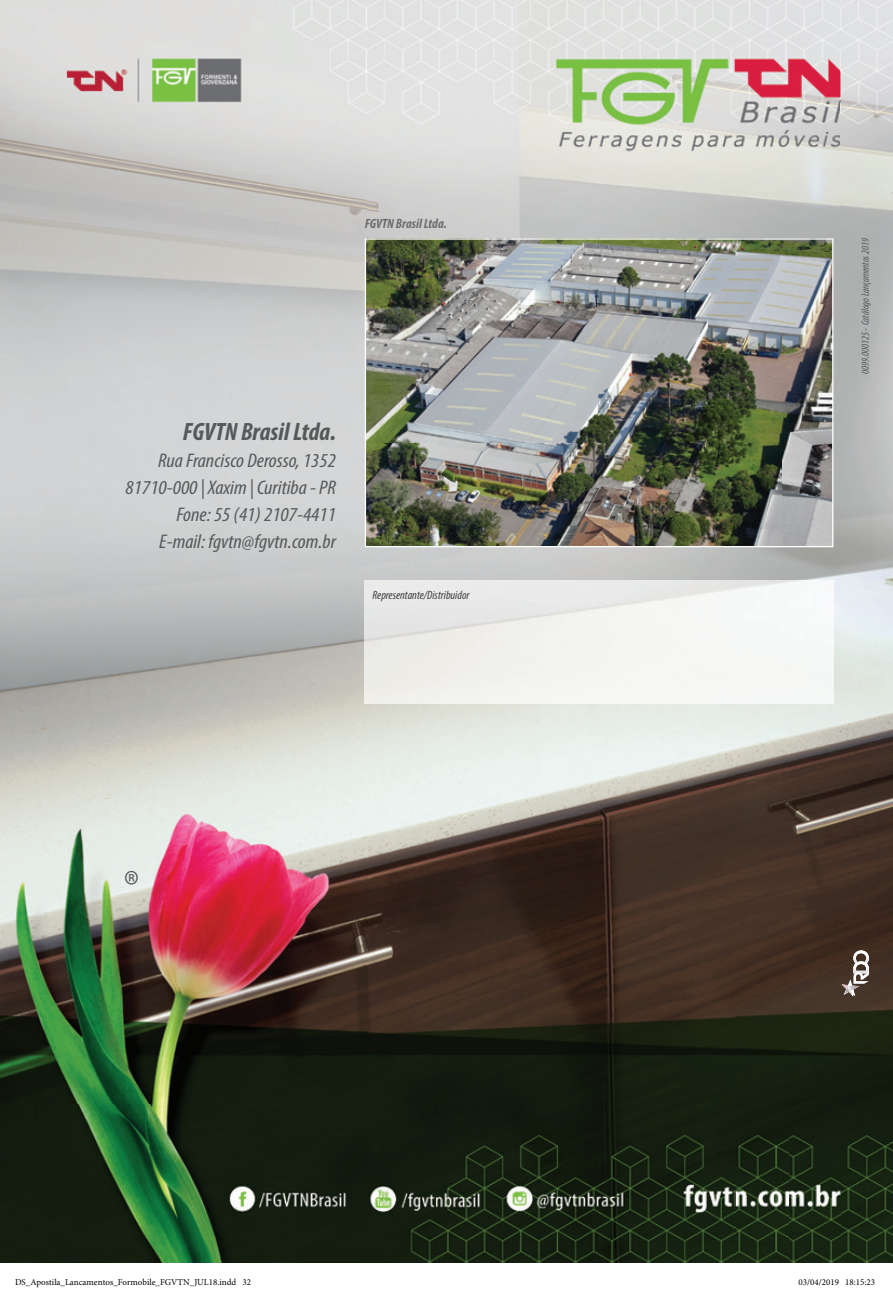
<style>
.page{position:relative;width:893px;height:1290px;background:#fff}
.page>*{position:absolute;margin:0;border:0;box-sizing:border-box;transform-origin:0 0}
.t1{font:300 42.6px "Myriad Pro";color:#57585a;scale:.92 1}
.t2{font:italic 700 condensed 25.2px "Myriad Pro";color:#57585a}
.t3{font:italic condensed 19.8px/27px "Myriad Pro";color:#57585a;text-align:right;scale:1.08 1}
.t4{font:italic 700 condensed 13.5px "Myriad Pro";color:#6c6d70}
.t5{font:italic condensed 12px "Myriad Pro";color:#3e3e3f}
.t6{font:italic condensed 10.5px "Myriad Pro";color:#57585a}
.t7{font:9px "Minion Pro";color:#000}
</style>
<div class="page">
<img style="left:0;top:0;width:367px;height:1263px">
<img style="left:367px;top:0;width:473px;height:262px">
<img style="left:840px;top:0;width:53px;height:1263px">
<img style="left:788px;top:262px;width:53px;height:1001px">
<img style="left:367px;top:704px;width:421px;height:559px">
<img style="left:367px;top:240px;width:464px;height:305px">
<div style="left:365px;top:238px;width:468px;height:309px;border:1px solid #fff"></div>
<img style="left:365px;top:580px;width:468px;height:124px">
<svg style="left:841px;top:950px;width:28px;height:47px"></svg>
<p class="t4" style="left:365px;top:215px;width:84px">FGVTN Brasil Ltda.</p>
<p class="t2" style="left:183px;top:416px;width:155px">FGVTN Brasil Ltda.</p>
<p class="t3" style="left:126px;top:446px;width:196px">Rua Francisco Derosso, 1352<br>81710-000 | Xaxim | Curitiba - PR<br>Fone: 55 (41) 2107-4411<br>E-mail: fgvtn@fgvtn.com.br</p>
<p class="t5" style="left:373px;top:588px;width:98px">Representante/Distribuidor</p>
<h1 class="t1" style="left:124px;top:862px;width:18px">®</h1>
<p class="t6" style="left:859px;top:374px;width:137px;rotate:-90deg">0099.000125 - Catálogo Lançamentos 2019</p>
<p class="t7" style="left:15px;top:1276px;width:238px">DS_Apostila_Lancamentos_Formobile_FGVTN_JUL18.indd 32</p>
<p class="t7" style="left:798px;top:1276px;width:78px">03/04/2019 18:15:23</p>
</div>
